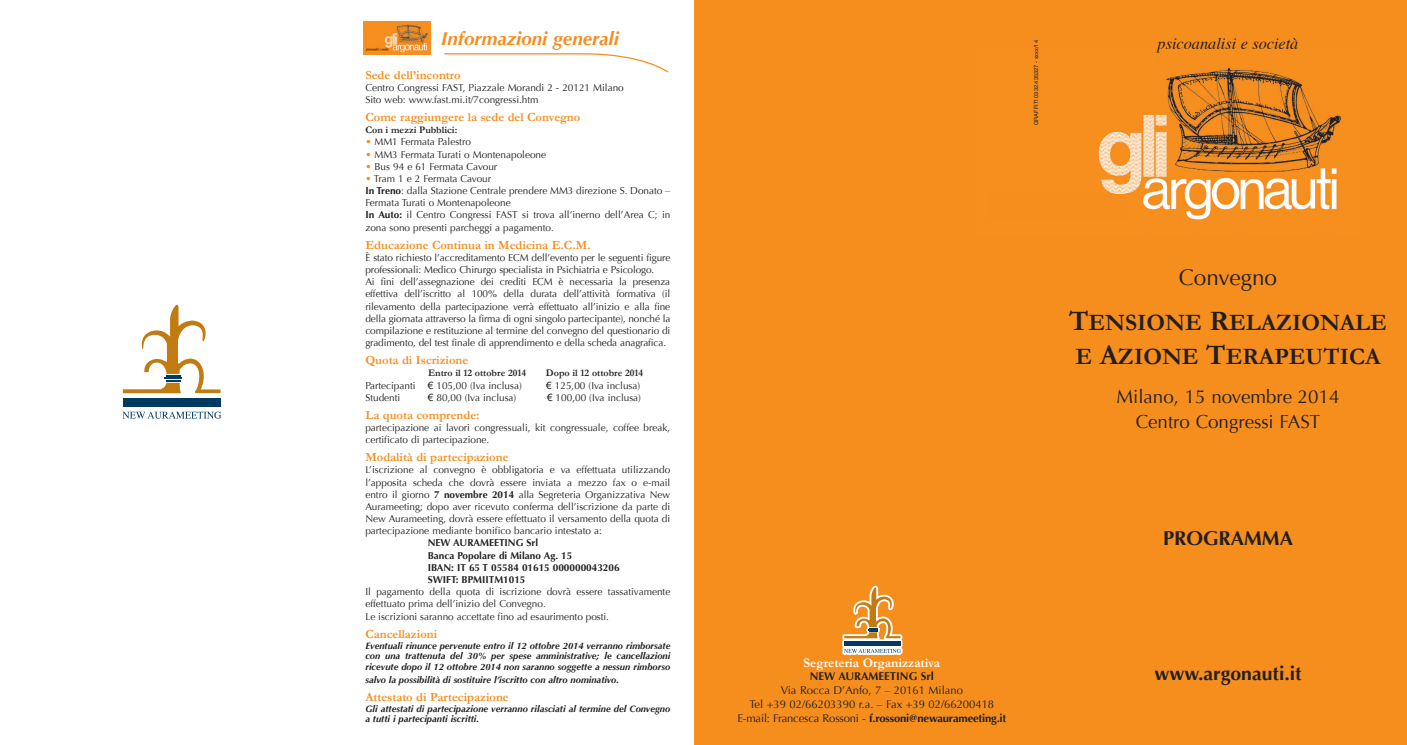
<style>
.page{position:relative;width:1407px;height:745px;background:#fff}
.page>*{position:absolute;margin:0;border:0;box-sizing:border-box;transform-origin:0 0}
.t1{font:700 23.62px/33.8px "Garamond";color:#231f20}
.t2{font:22.5px "Optima";color:#231f20}
.t3{font:700 20px "Optima";color:#231f20}
.t4{font:700 19.38px "Optima";color:#231f20}
.t5{font:18.75px/25px "Optima";color:#231f20;text-align:center}
.t6{font:italic 700 18.75px "Optima";color:#f68e1e}
.t7{font:italic 16.25px "Times";color:#231f20}
.t8{font:700 13.12px "Garamond";color:#fff}
.t9{font:700 12.5px "Garamond";color:#f68e1e}
.t10{font:11.25px/13.8px "Optima";color:#231f20;text-align:center}
.t11{font:700 11.25px "Optima";color:#231f20}
.t12{font:10px/12.1px "Optima";letter-spacing:-.005em;color:#231f20}
.t13{font:700 10px/12.1px "Optima";color:#231f20}
.t14{font:700 10px "Garamond";color:#231f20}
.t15{font:italic 700 9.38px/10.9px "Optima";color:#231f20;text-align:justify}
.t16{font:5.62px "Helvetica";color:#231f20}
.s1{color:#f68e1e}
.s2{font-weight:700}
.s3{font-family:"Arial"}
.s4{font-size:28.38px}
</style>
<div class="page">
<div style="left:694px;top:0;width:713px;height:744px;background:#f68e1e"></div>
<img style="left:1098px;top:68px;width:243px;height:152px">
<svg style="left:1098px;top:193px;width:29px;height:27px"></svg>
<svg style="left:444px;top:53px;width:225px;height:20px"></svg>
<svg style="left:123px;top:304px;width:97px;height:89px"></svg>
<div style="left:123px;top:400px;width:98px;height:6px;background:#003a62"></div>
<hr style="left:123px;top:398px;width:98px;height:1px;background:#003a62">
<svg style="left:122px;top:411px;width:99px;height:7px"></svg>
<svg style="left:842px;top:585px;width:61px;height:70px"></svg>
<img style="left:363px;top:22px;width:68px;height:32px">
<h3 class="t6" style="left:441px;top:28px;width:179px">Informazioni generali</h3>
<p class="t16" style="left:1032px;top:125px;width:86px;rotate:-90deg">GRAFFITI 0332.435327 - xxxx/14</p>
<p class="t9" style="left:365px;top:67px;width:97px">Sede dell’incontro</p>
<p class="t12" style="left:365px;top:81px;width:260px">Centro Congressi FAST, Piazzale Morandi 2 - 20121 Milano<br>Sito web: www.fast.mi.it/7congressi.htm</p>
<p class="t9" style="left:365px;top:109px;width:216px">Come raggiungere la sede del Convegno</p>
<p class="t14" style="left:365px;top:124px;width:93px">Con i mezzi Pubblici:</p>
<p class="t12" style="left:365px;top:136px;width:107px"><span class="s1">•</span> MM1 Fermata Palestro</p>
<p class="t12" style="left:365px;top:148px;width:182px"><span class="s1">•</span> MM3 Fermata Turati o Montenapoleone</p>
<p class="t12" style="left:365px;top:160px;width:133px"><span class="s1">•</span> Bus 94 e 61 Fermata Cavour</p>
<p class="t12" style="left:365px;top:172px;width:306px"><span class="s1">•</span> Tram 1 e 2 Fermata Cavour<br><span class="s2">In Treno</span>: dalla Stazione Centrale prendere MM3 direzione S. Donato – Fermata Turati o Montenapoleone<br><span class="s2">In Auto:</span> il Centro Congressi FAST si trova all’inerno dell’Area C; in zona sono presenti parcheggi a pagamento.</p>
<p class="t9" style="left:365px;top:237px;width:227px">Educazione Continua in Medicina E.C.M.</p>
<p class="t12" style="left:365px;top:251px;width:306px">È stato richiesto l’accreditamento ECM dell’evento per le seguenti figure professionali: Medico Chirurgo specialista in Psichiatria e Psicologo.<br>Ai fini dell’assegnazione dei crediti ECM è necessaria la presenza effettiva dell’iscritto al 100% della durata dell’attività formativa (il rilevamento della partecipazione verrà effettuato all’inizio e alla fine della giornata attraverso la firma di ogni singolo partecipante), nonché la compilazione e restituzione al termine del convegno del questionario di gradimento, del test finale di apprendimento e della scheda anagrafica.</p>
<p class="t9" style="left:365px;top:352px;width:104px">Quota di Iscrizione</p>
<p class="t14" style="left:428px;top:367px;width:99px">Entro il 12 ottobre 2014</p>
<p class="t14" style="left:546px;top:367px;width:99px">Dopo il 12 ottobre 2014</p>
<p class="t12" style="left:365px;top:379px;width:158px">Partecipanti <span class="s3">€</span> 105,00 (Iva inclusa)</p>
<p class="t12" style="left:546px;top:379px;width:95px"><span class="s3">€</span> 125,00 (Iva inclusa)</p>
<p class="t12" style="left:365px;top:391px;width:37px">Studenti</p>
<p class="t12" style="left:428px;top:391px;width:90px"><span class="s3">€</span> 80,00 (Iva inclusa)</p>
<p class="t12" style="left:547px;top:391px;width:95px"><span class="s3">€</span> 100,00 (Iva inclusa)</p>
<p class="t9" style="left:365px;top:407px;width:116px">La quota comprende:</p>
<p class="t12" style="left:365px;top:421px;width:306px">partecipazione ai lavori congressuali, kit congressuale, coffee break, certificato di partecipazione.</p>
<p class="t9" style="left:365px;top:449px;width:145px">Modalità di partecipazione</p>
<p class="t12" style="left:365px;top:464px;width:306px;text-align:justify">L’iscrizione al convegno è obbligatoria e va effettuata utilizzando l’apposita scheda che dovrà essere inviata a mezzo fax o e-mail entro il giorno <span class="s2">7 novembre 2014</span> alla Segreteria Organizzativa New Aurameeting; dopo aver ricevuto conferma dell’iscrizione da parte di New Aurameeting, dovrà essere effettuato il versamento della quota di partecipazione mediante bonifico bancario intestato a:</p>
<p class="t13" style="left:428px;top:536px;width:193px">NEW AURAMEETING Srl<br>Banca Popolare di Milano Ag. 15<br>IBAN: IT 65 T 05584 01615 000000043206<br>SWIFT: BPMIITM1015</p>
<p class="t12" style="left:365px;top:585px;width:306px">Il pagamento della quota di iscrizione dovrà essere tassativamente effettuato prima dell’inizio del Convegno.<br>Le iscrizioni saranno accettate fino ad esaurimento posti.</p>
<p class="t9" style="left:365px;top:625px;width:73px">Cancellazioni</p>
<p class="t15" style="left:365px;top:639px;width:306px">Eventuali rinunce pervenute entro il 12 ottobre 2014 verranno rimborsate con una trattenuta del 30% per spese amministrative; le cancellazioni ricevute dopo il 12 ottobre 2014 non saranno soggette a nessun rimborso</p>
<p class="t15" style="left:365px;top:673px;width:255px">salvo la possibilità di sostituire l’iscritto con altro nominativo.</p>
<p class="t9" style="left:365px;top:688px;width:145px">Attestato di Partecipazione</p>
<p class="t15" style="left:365px;top:702px;width:306px">Gli attestati di partecipazione verranno rilasciati al termine del Convegno a tutti i partecipanti iscritti.</p>
<h3 class="t8" style="left:803px;top:654px;width:138px">Segreteria Organizzativa</h3>
<p class="t11" style="left:810px;top:669px;width:126px">NEW AURAMEETING Srl</p>
<p class="t10" style="left:737px;top:683px;width:270px">Via Rocca D’Anfo, 7 – 20161 Milano<br>Tel +39 02/66203390 r.a. – Fax +39 02/66200418<br>E-mail: Francesca Rossoni - <span class="s2">f.rossoni@newaurameeting.it</span></p>
<h3 class="t7" style="left:1157px;top:30px;width:142px">psicoanalisi e società</h3>
<h2 class="t2" style="left:1179px;top:264px;width:100px">Convegno</h2>
<h1 class="t1" style="left:1069px;top:305px;width:319px"><span class="s4">T</span>ENSIONE <span class="s4">R</span>ELAZIONALE<br>E <span class="s4">A</span>ZIONE <span class="s4">T</span>ERAPEUTICA</h1>
<h3 class="t5" style="left:1116px;top:384px;width:225px">Milano, 15 novembre 2014<br>Centro Congressi FAST</h3>
<h3 class="t3" style="left:1163px;top:526px;width:132px">PROGRAMMA</h3>
<h3 class="t4" style="left:1154px;top:662px;width:149px">www.argonauti.it</h3>
</div>
